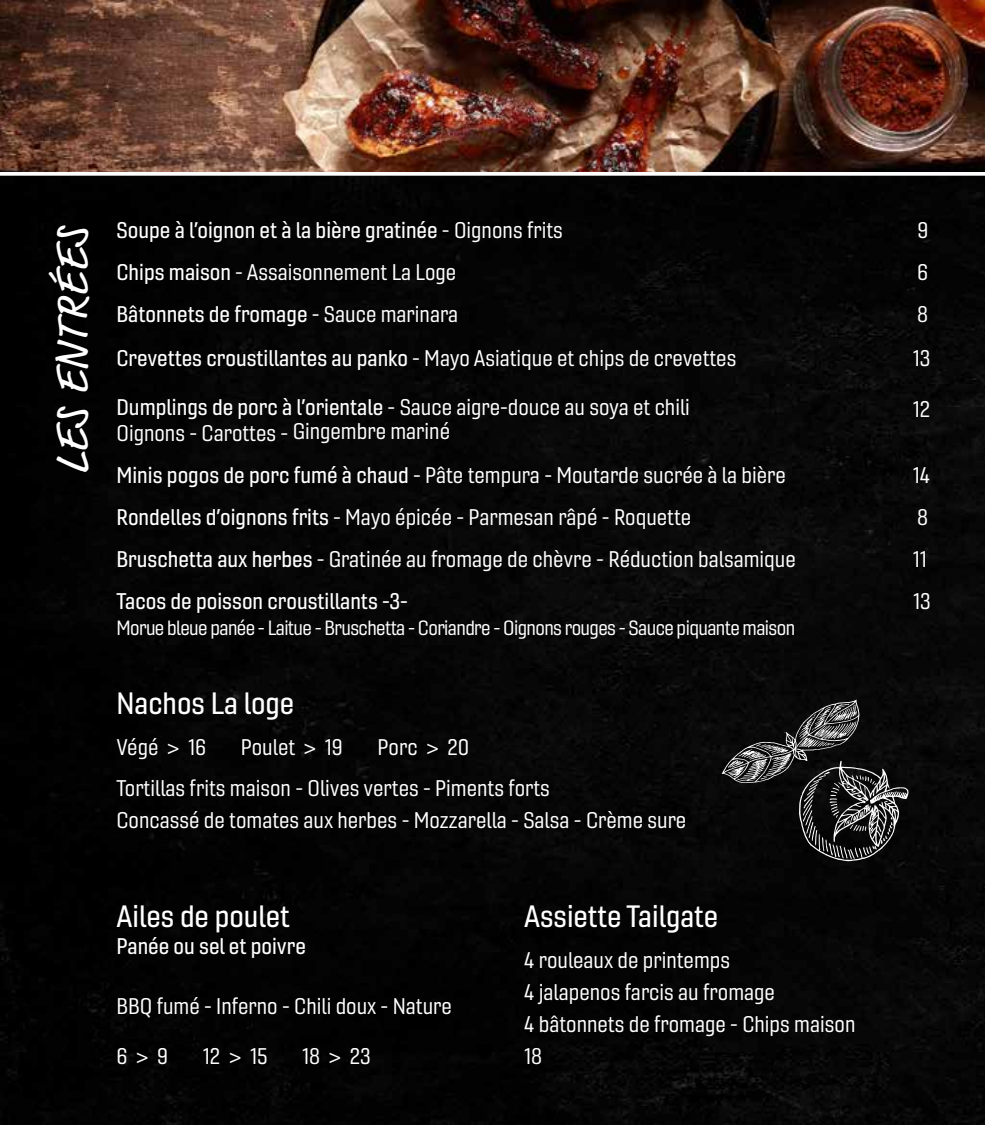
<style>
.page{position:relative;width:985px;height:1125px;background:#fff}
.page>*{position:absolute;margin:0;border:0;box-sizing:border-box;transform-origin:0 0}
.t1{font:46px "Market Pro";color:#fff}
.t2{font:30px "Gineso Nor Med";color:#fff}
.t3{font:22px/32px "Gineso Nor Reg";color:#fff}
.t4{font:22px "Gineso Nor Med";color:#fff}
.t5{font:20px "Gineso Nor Reg";letter-spacing:-.03em;color:#fff}
.s1{font-family:"Gineso Nor Reg"}
.s2{font-family:"Gineso Nor Med"}
</style>
<div class="page">
<div style="left:0;top:176px;width:985px;height:949px;background:#040404"></div>
<svg style="left:0;top:175px;width:985px;height:1px"></svg>
<img style="left:0;top:0;width:985px;height:172px">
<svg style="left:721px;top:700px;width:187px;height:161px;background:#282828"></svg>
<h1 class="t1" style="left:41px;top:475px;width:251px;rotate:-90deg">LES ENTRÉES</h1>
<p class="t4" style="left:116px;top:217px;width:448px">Soupe à l’oignon et à la bière gratinée <span class="s1">- Oignons frits</span></p>
<p class="t3" style="left:917px;top:215px;width:13px">9</p>
<p class="t3" style="left:116px;top:257px;width:341px"><span class="s2">Chips maison</span> - Assaisonnement La Loge</p>
<p class="t3" style="left:917px;top:257px;width:13px">6</p>
<p class="t4" style="left:116px;top:301px;width:343px">Bâtonnets de fromage <span class="s1">- Sauce marinara</span></p>
<p class="t3" style="left:917px;top:299px;width:13px">8</p>
<p class="t3" style="left:116px;top:343px;width:621px"><span class="s2">Crevettes croustillantes au panko</span> - Mayo Asiatique et chips de crevettes</p>
<p class="t3" style="left:913px;top:343px;width:19px">13</p>
<p class="t3" style="left:116px;top:392px;width:575px"><span class="s2">Dumplings de porc à l’orientale</span> - Sauce aigre-douce au soya et chili</p>
<p class="t3" style="left:913px;top:394px;width:19px">12</p>
<p class="t3" style="left:116px;top:413px;width:671px;line-height:42px">Oignons - Carottes - Gingembre mariné<br><span class="s2">Minis pogos de porc fumé à chaud</span> - Pâte tempura - Moutarde sucrée à la bière</p>
<p class="t3" style="left:913px;top:460px;width:19px">14</p>
<p class="t3" style="left:116px;top:502px;width:576px"><span class="s2">Rondelles d’oignons frits</span> - Mayo épicée - Parmesan râpé - Roquette</p>
<p class="t3" style="left:917px;top:502px;width:13px">8</p>
<p class="t3" style="left:116px;top:544px;width:681px"><span class="s2">Bruschetta aux herbes</span> - Gratinée au fromage de chèvre - Réduction balsamique</p>
<p class="t3" style="left:913px;top:544px;width:15px">11</p>
<p class="t4" style="left:116px;top:588px;width:293px">Tacos de poisson croustillants -3-</p>
<p class="t3" style="left:913px;top:586px;width:19px">13</p>
<p class="t5" style="left:116px;top:616px;width:680px">Morue bleue panée - Laitue - Bruschetta - Coriandre - Oignons rouges - Sauce piquante maison</p>
<h2 class="t2" style="left:116px;top:685px;width:179px">Nachos La loge</h2>
<p class="t3" style="left:116px;top:731px;width:91px">Végé &gt; 16</p>
<p class="t3" style="left:241px;top:731px;width:104px">Poulet &gt; 19</p>
<p class="t3" style="left:116px;top:727px;width:435px;line-height:41px;text-indent:261px">Porc &gt; 20<br>Tortillas frits maison - Olives vertes - Piments forts</p>
<p class="t3" style="left:116px;top:804px;width:571px">Concassé de tomates aux herbes - Mozzarella - Salsa - Crème sure</p>
<h2 class="t2" style="left:116px;top:897px;width:175px">Ailes de poulet</h2>
<p class="t4" style="left:116px;top:932px;width:191px">Panée ou sel et poivre</p>
<p class="t3" style="left:116px;top:990px;width:337px">BBQ fumé - Inferno - Chili doux - Nature</p>
<p class="t3" style="left:116px;top:1040px;width:53px">6 &gt; 9</p>
<p class="t3" style="left:203px;top:1040px;width:66px">12 &gt; 15</p>
<p class="t3" style="left:302px;top:1040px;width:70px">18 &gt; 23</p>
<h2 class="t2" style="left:524px;top:897px;width:196px">Assiette Tailgate</h2>
<p class="t3" style="left:524px;top:944px;width:333px">4 rouleaux de printemps<br>4 jalapenos farcis au fromage<br>4 bâtonnets de fromage - Chips maison<br>18</p>
</div>
